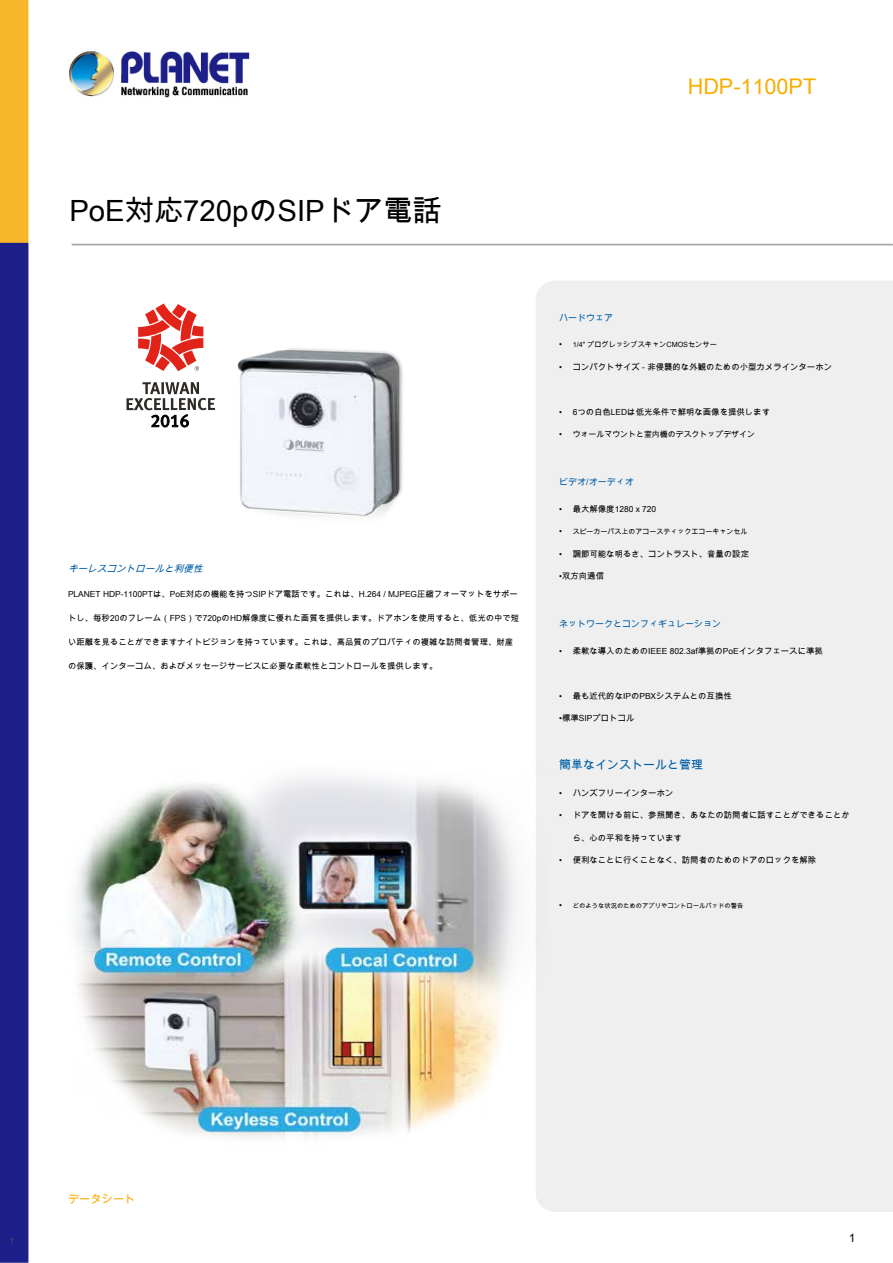
<style>
.page{position:relative;width:893px;height:1263px;background:#fff}
.page>*{position:absolute;margin:0;border:0;box-sizing:border-box;transform-origin:0 0}
.t1{font:29.25px "Arial Unicode MS";color:#000}
.t2{font:21.6px "Arial Unicode MS";color:#f7ac00}
.t3{font:12px "Arial Unicode MS";color:#005ea6}
.t4{font:12px "Arial Unicode MS";color:#000}
.t5{font:11.25px "Arial Unicode MS";color:#f7ac00}
.t6{font:italic 9.6px "Arial Unicode MS";color:#005ea6}
.t7{font:9px "Arial Unicode MS";color:#005ea6}
.t8{font:8.4px "Arial Unicode MS";color:#000}
.t9{font:7.95px "Arial Unicode MS";color:#000}
.t10{font:7.2px "Arial Unicode MS";color:#000}
.t11{font:7.2px "Arial Unicode MS";color:#595757}
.t12{font:7.05px "Arial Unicode MS";color:#000}
.t13{font:6.3px "Arial Unicode MS";color:#000}
.s1{font-size:8.4px}
</style>
<div class="page">
<img style="left:0;top:0;width:893px;height:1263px">
<div style="left:536px;top:281px;width:357px;height:931px;background:#efefef"></div>
<img style="left:223px;top:336px;width:199px;height:203px">
<img style="left:56px;top:753px;width:490px;height:407px">
<svg style="left:138px;top:303px;width:65px;height:68px"></svg>
<svg style="left:126px;top:382px;width:89px;height:46px"></svg>
<h2 class="t2" style="left:688px;top:71px;width:130px">HDP-1100PT</h2>
<h1 class="t1" style="left:69px;top:190px;width:374px">PoE対応720pのSIPドア電話</h1>
<p class="t6" style="left:68px;top:562px;width:140px">キーレスコントロールと利便性</p>
<p class="t8" style="left:68px;top:588px;width:451px">PLANET HDP-1100PTは、PoE対応の機能を持つSIPドア電話です。これは、H.264 / MJPEG圧縮フォーマットをサポー</p>
<p class="t8" style="left:68px;top:612px;width:453px">トし、毎秒20のフレーム（FPS）で720pのHD解像度に優れた画質を提供します。ドアホンを使用すると、低光の中で短</p>
<p class="t8" style="left:68px;top:636px;width:447px">い距離を見ることができますナイトビジョンを持っています。これは、高品質のプロパティの複雑な訪問者管理、財産</p>
<p class="t8" style="left:68px;top:660px;width:371px">の保護、インターコム、およびメッセージサービスに必要な柔軟性とコントロールを提供します。</p>
<p class="t7" style="left:559px;top:311px;width:55px">ハードウェア</p>
<p class="t10" style="left:559px;top:339px;width:159px"><span class="s1">•</span> 1/4" プログレッシブスキャンCMOSセンサー</p>
<p class="t8" style="left:559px;top:361px;width:274px">• コンパクトサイズ - 非侵襲的な外観のための小型カメラインターホン</p>
<p class="t8" style="left:559px;top:406px;width:212px">• 6つの白色LEDは低光条件で鮮明な画像を提供します</p>
<p class="t9" style="left:559px;top:429px;width:197px"><span class="s1">•</span> ウォールマウントと室内機のデスクトップデザイン</p>
<p class="t7" style="left:559px;top:476px;width:76px">ビデオ/オーディオ</p>
<p class="t8" style="left:559px;top:503px;width:99px">• 最大解像度1280 x 720</p>
<p class="t12" style="left:559px;top:527px;width:190px"><span class="s1">•</span> スピーカーパス上のアコースティックエコーキャンセル</p>
<p class="t8" style="left:559px;top:548px;width:191px">• 調節可能な明るさ、コントラスト、音量の設定</p>
<p class="t8" style="left:559px;top:570px;width:46px">•双方向通信</p>
<p class="t7" style="left:559px;top:618px;width:163px">ネットワークとコンフィギュレーション</p>
<p class="t8" style="left:559px;top:645px;width:265px">• 柔軟な導入のためのIEEE 802.3af準拠のPoEインタフェースに準拠</p>
<p class="t8" style="left:559px;top:690px;width:174px">• 最も近代的なIPのPBXシステムとの互換性</p>
<p class="t8" style="left:559px;top:712px;width:77px">•標準SIPプロトコル</p>
<h3 class="t3" style="left:559px;top:757px;width:145px">簡単なインストールと管理</h3>
<p class="t8" style="left:559px;top:787px;width:116px">• ハンズフリーインターホン</p>
<p class="t8" style="left:559px;top:809px;width:292px">• ドアを開ける前に、参照聞き、あなたの訪問者に話すことができることか</p>
<p class="t8" style="left:573px;top:832px;width:111px">ら、心の平和を持っています</p>
<p class="t8" style="left:559px;top:854px;width:259px">• 便利なことに行くことなく、訪問者のためのドアのロックを解除</p>
<p class="t13" style="left:559px;top:901px;width:186px"><span class="s1">•</span> どのような状況のためのアプリやコントロールパッドの警告</p>
<p class="t11" style="left:10px;top:1235px;width:6px">1</p>
<h3 class="t5" style="left:68px;top:1191px;width:69px">データシート</h3>
<h3 class="t4" style="left:849px;top:1229px;width:8px">1</h3>
</div>
